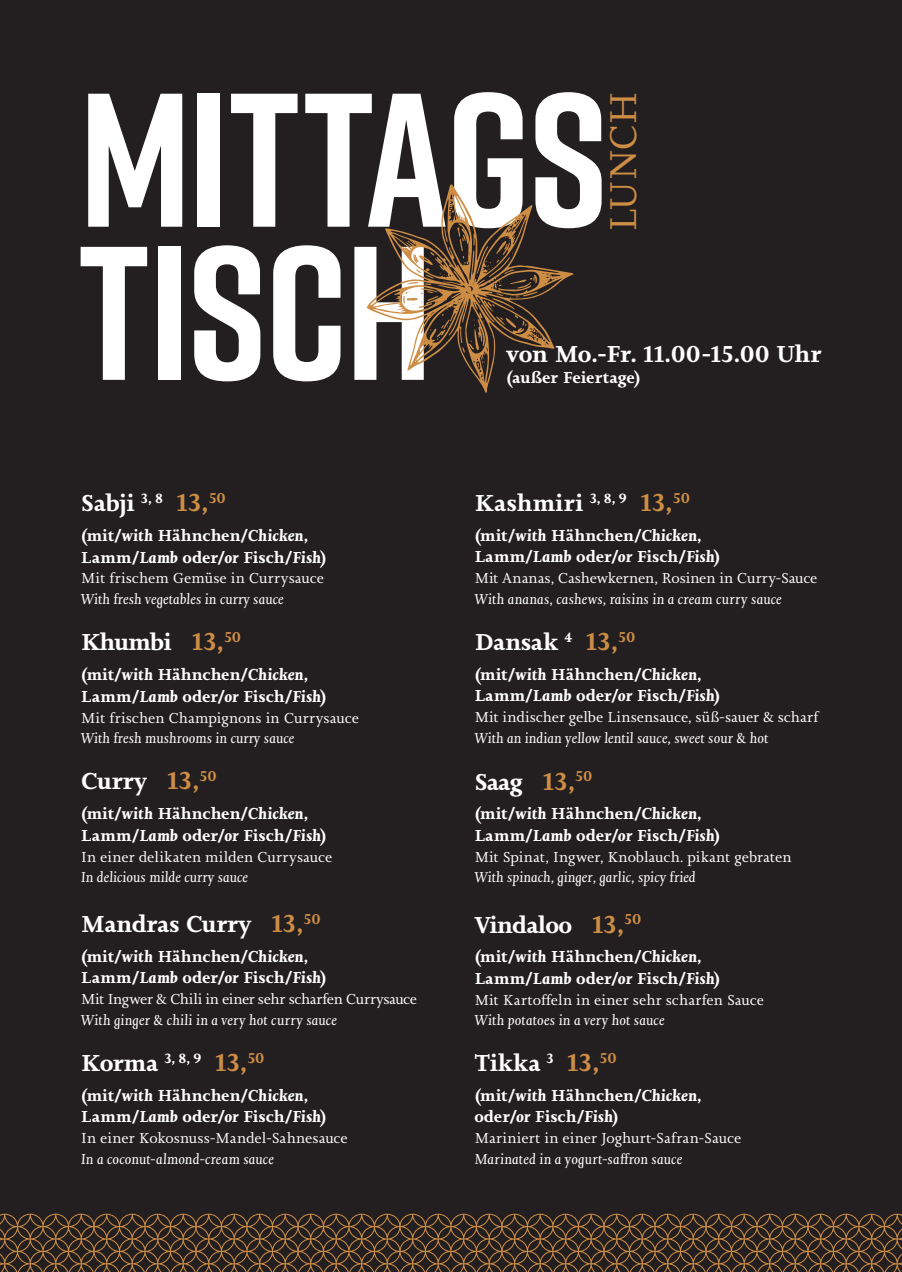
<style>
.page{position:relative;width:902px;height:1272px;background:#fff}
.page>*{position:absolute;margin:0;border:0;box-sizing:border-box;transform-origin:0 0}
.t1{font:700 189.9px/153px "Rift";letter-spacing:-.01em;color:#fff}
.t2{font:38.7px "Joanna Nova";letter-spacing:-.015em;color:#ce8d45}
.t3{font:700 24px "Joanna Nova";letter-spacing:-.02em;color:#fff}
.t4{font:700 24px "Joanna Nova";letter-spacing:.005em;color:#fff}
.t5{font:700 16.5px/22.2px "Joanna Nova";color:#fff}
.t6{font:italic 15px "Joanna Nova";color:#fff}
.t7{font:15px "Joanna Nova";color:#fff}
.t8{font:15px "Joanna Nova";letter-spacing:-.02em;color:#fff}
.s1{font-size:25.5px;color:#ce8d45}
.s2{font-style:italic}
</style>
<div class="page">
<div style="left:0;top:0;width:901px;height:1271px;background:#231f20"></div>
<svg style="left:0;top:1213px;width:901px;height:58px"></svg>
<svg style="left:367px;top:184px;width:206px;height:209px"></svg>
<h1 class="t1" style="left:79px;top:80px;width:531px">MITTAGS<br>TISCH</h1>
<h2 class="t2" style="left:597px;top:232px;width:142px;rotate:-90deg">LUNCH</h2>
<h3 class="t3" style="left:506px;top:338px;width:317px">von Mo.-Fr. 11.00-15.00 Uhr</h3>
<p class="t5" style="left:506px;top:366px;width:136px">(außer Feiertage)</p>
<h3 class="t3" style="left:81px;top:487px;width:146px">Sabji <sup>3,</sup> <sup>8</sup> <span class="s1">13,</span><sup>50</sup></h3>
<p class="t5" style="left:81px;top:524px;width:248px">(mit/<span class="s2">with</span> Hähnchen/<span class="s2">Chicken</span>,<br>Lamm/<span class="s2">Lamb</span> oder/<span class="s2">or</span> Fisch/<span class="s2">Fish</span>)</p>
<p class="t7" style="left:81px;top:568px;width:244px">Mit frischem Gemüse in Currysauce</p>
<p class="t6" style="left:81px;top:588px;width:204px">With fresh vegetables in curry sauce</p>
<h3 class="t3" style="left:81px;top:626px;width:162px">Khumbi <span class="s1">13,</span><sup>50</sup></h3>
<p class="t5" style="left:81px;top:663px;width:248px">(mit/<span class="s2">with</span> Hähnchen/<span class="s2">Chicken</span>,<br>Lamm/<span class="s2">Lamb</span> oder/<span class="s2">or</span> Fisch/<span class="s2">Fish</span>)</p>
<p class="t7" style="left:81px;top:707px;width:279px">Mit frischen Champignons in Currysauce</p>
<p class="t6" style="left:81px;top:727px;width:215px">With fresh mushrooms in curry sauce</p>
<h3 class="t3" style="left:81px;top:765px;width:137px">Curry <span class="s1">13,</span><sup>50</sup></h3>
<p class="t5" style="left:81px;top:802px;width:248px">(mit/<span class="s2">with</span> Hähnchen/<span class="s2">Chicken</span>,<br>Lamm/<span class="s2">Lamb</span> oder/<span class="s2">or</span> Fisch/<span class="s2">Fish</span>)</p>
<p class="t7" style="left:81px;top:846px;width:253px">In einer delikaten milden Currysauce</p>
<p class="t6" style="left:81px;top:866px;width:169px">In delicious milde curry sauce</p>
<h3 class="t3" style="left:81px;top:908px;width:241px">Mandras Curry <span class="s1">13,</span><sup>50</sup></h3>
<p class="t5" style="left:81px;top:945px;width:248px;line-height:21px">(mit/<span class="s2">with</span> Hähnchen/<span class="s2">Chicken</span>,<br>Lamm/<span class="s2">Lamb</span> oder/<span class="s2">or</span> Fisch/<span class="s2">Fish</span>)</p>
<p class="t8" style="left:81px;top:989px;width:337px">Mit Ingwer &amp; Chili in einer sehr scharfen Currysauce</p>
<p class="t6" style="left:81px;top:1010px;width:258px">With ginger &amp; chili in a very hot curry sauce</p>
<h3 class="t3" style="left:81px;top:1047px;width:185px">Korma <sup>3,</sup> <sup>8,</sup> <sup>9</sup> <span class="s1">13,</span><sup>50</sup></h3>
<p class="t5" style="left:81px;top:1084px;width:248px;line-height:21px">(mit/<span class="s2">with</span> Hähnchen/<span class="s2">Chicken</span>,<br>Lamm/<span class="s2">Lamb</span> oder/<span class="s2">or</span> Fisch/<span class="s2">Fish</span>)</p>
<p class="t7" style="left:81px;top:1127px;width:268px">In einer Kokosnuss-Mandel-Sahnesauce</p>
<p class="t6" style="left:81px;top:1148px;width:195px">In a coconut-almond-cream sauce</p>
<h3 class="t4" style="left:474px;top:487px;width:217px">Kashmiri <sup>3,</sup> <sup>8,</sup> <sup>9</sup> <span class="s1">13,</span><sup>50</sup></h3>
<p class="t5" style="left:474px;top:524px;width:248px;line-height:21px">(mit/<span class="s2">with</span> Hähnchen/<span class="s2">Chicken</span>,<br>Lamm/<span class="s2">Lamb</span> oder/<span class="s2">or</span> Fisch/<span class="s2">Fish</span>)</p>
<p class="t7" style="left:474px;top:567px;width:344px">Mit Ananas, Cashewkernen, Rosinen in Curry-Sauce</p>
<p class="t6" style="left:474px;top:588px;width:309px">With ananas, cashews, raisins in a cream curry sauce</p>
<h3 class="t3" style="left:474px;top:626px;width:162px">Dansak <sup>4</sup> <span class="s1">13,</span><sup>50</sup></h3>
<p class="t5" style="left:474px;top:663px;width:248px;line-height:21px">(mit/<span class="s2">with</span> Hähnchen/<span class="s2">Chicken</span>,<br>Lamm/<span class="s2">Lamb</span> oder/<span class="s2">or</span> Fisch/<span class="s2">Fish</span>)</p>
<p class="t7" style="left:474px;top:707px;width:346px">Mit indischer gelbe Linsensauce, süß-sauer &amp; scharf</p>
<p class="t6" style="left:474px;top:728px;width:295px">With an indian yellow lentil sauce, sweet sour &amp; hot</p>
<h3 class="t3" style="left:474px;top:765px;width:119px">Saag <span class="s1">13,</span><sup>50</sup></h3>
<p class="t5" style="left:474px;top:802px;width:248px">(mit/<span class="s2">with</span> Hähnchen/<span class="s2">Chicken</span>,<br>Lamm/<span class="s2">Lamb</span> oder/<span class="s2">or</span> Fisch/<span class="s2">Fish</span>)</p>
<p class="t7" style="left:474px;top:847px;width:319px">Mit Spinat, Ingwer, Knoblauch. pikant gebraten</p>
<p class="t6" style="left:474px;top:867px;width:223px">With spinach, ginger, garlic, spicy fried</p>
<h3 class="t3" style="left:474px;top:908px;width:168px">Vindaloo <span class="s1">13,</span><sup>50</sup></h3>
<p class="t5" style="left:474px;top:945px;width:248px">(mit/<span class="s2">with</span> Hähnchen/<span class="s2">Chicken</span>,<br>Lamm/<span class="s2">Lamb</span> oder/<span class="s2">or</span> Fisch/<span class="s2">Fish</span>)</p>
<p class="t7" style="left:474px;top:990px;width:291px">Mit Kartoffeln in einer sehr scharfen Sauce</p>
<p class="t6" style="left:474px;top:1010px;width:192px">With potatoes in a very hot sauce</p>
<h3 class="t3" style="left:474px;top:1047px;width:144px">Tikka <sup>3</sup> <span class="s1">13,</span><sup>50</sup></h3>
<p class="t5" style="left:474px;top:1084px;width:229px;line-height:21px">(mit/<span class="s2">with</span> Hähnchen/<span class="s2">Chicken</span>, oder/<span class="s2">or</span> Fisch/<span class="s2">Fish</span>)</p>
<p class="t7" style="left:474px;top:1127px;width:268px">Mariniert in einer Joghurt-Safran-Sauce</p>
<p class="t6" style="left:474px;top:1148px;width:209px">Marinated in a yogurt-saffron sauce</p>
</div>
